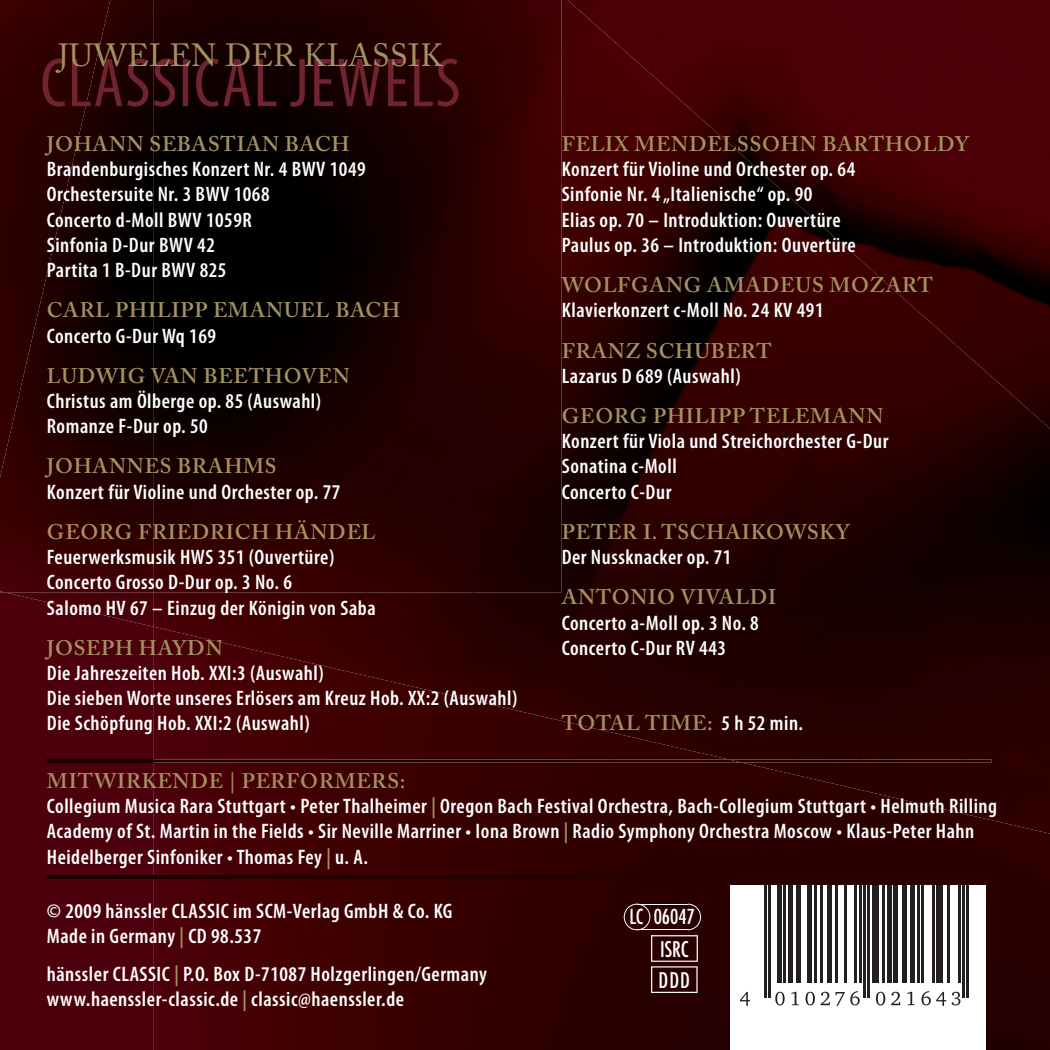
<style>
.page{position:relative;width:1050px;height:1050px;background:#fff}
.page>*{position:absolute;margin:0;border:0;box-sizing:border-box;transform-origin:0 0}
.t1{font:31.8px "Adobe Caslon Pro";letter-spacing:.015em;color:#a39161}
.t2{font:600 condensed 21px/25.2px "Myriad Pro";letter-spacing:.025em;color:#fff}
.t3{font:600 21px "Adobe Caslon Pro";letter-spacing:.04em;color:#a39161}
.t4{font:condensed 21px/31.2px "Futura LT";color:#fff}
.t5{font:condensed 20.1px "Futura LT";color:#fff}
.s1{font-family:"Myriad Pro";font-stretch:condensed;color:#fff}
.s2{color:#a39161}
</style>
<div class="page">
<div style="left:0;top:592px;width:153px;height:457px;background:#4c000b"></div>
<div style="left:810px;top:0;width:239px;height:128px;background:#4a0006"></div>
<img style="left:810px;top:128px;width:239px;height:141px">
<img style="left:989px;top:269px;width:60px;height:26px">
<div style="left:5px;top:592px;width:148px;height:34px;background:#4c000b"></div>
<img style="left:0;top:0;width:153px;height:592px">
<img style="left:63px;top:199px;width:90px;height:393px">
<img style="left:153px;top:672px;width:896px;height:377px">
<img style="left:561px;top:0;width:249px;height:300px">
<img style="left:650px;top:150px;width:339px;height:638px">
<img style="left:852px;top:295px;width:197px;height:517px">
<img style="left:448px;top:300px;width:294px;height:442px">
<img style="left:953px;top:417px;width:96px;height:417px">
<img style="left:347px;top:592px;width:127px;height:103px">
<img style="left:153px;top:592px;width:214px;height:80px">
<img style="left:153px;top:0;width:408px;height:369px">
<img style="left:465px;top:174px;width:96px;height:418px">
<img style="left:153px;top:369px;width:346px;height:223px">
<img style="left:47px;top:759px;width:681px;height:3px">
<img style="left:728px;top:759px;width:263px;height:3px">
<img style="left:47px;top:875px;width:944px;height:3px">
<svg style="left:43px;top:59px;width:415px;height:48px;background:#330a0e"></svg>
<div style="left:730px;top:884px;width:255px;height:165px;background:#fff"></div>
<hr style="left:764px;top:884px;width:2px;height:113px;background:#231f20">
<hr style="left:768px;top:884px;width:2px;height:113px;background:#231f20">
<svg style="left:740px;top:991px;width:10px;height:14px"></svg>
<hr style="left:777px;top:884px;width:4px;height:98px;background:#231f20">
<hr style="left:783px;top:884px;width:2px;height:98px;background:#231f20">
<svg style="left:775px;top:991px;width:10px;height:14px"></svg>
<hr style="left:788px;top:884px;width:4px;height:98px;background:#231f20">
<hr style="left:796px;top:884px;width:4px;height:98px;background:#231f20">
<hr style="left:807px;top:884px;width:4px;height:98px;background:#231f20">
<hr style="left:813px;top:884px;width:3px;height:98px;background:#231f20">
<hr style="left:820px;top:884px;width:2px;height:98px;background:#231f20">
<div style="left:826px;top:884px;width:5px;height:98px;background:#231f20"></div>
<hr style="left:835px;top:884px;width:2px;height:98px;background:#231f20">
<hr style="left:843px;top:884px;width:3px;height:98px;background:#231f20">
<hr style="left:854px;top:884px;width:2px;height:98px;background:#231f20">
<hr style="left:859px;top:884px;width:2px;height:98px;background:#231f20">
<svg style="left:791px;top:991px;width:69px;height:14px"></svg>
<hr style="left:863px;top:884px;width:2px;height:113px;background:#231f20">
<hr style="left:867px;top:884px;width:2px;height:113px;background:#231f20">
<div style="left:871px;top:884px;width:7px;height:98px;background:#231f20"></div>
<hr style="left:882px;top:884px;width:2px;height:98px;background:#231f20">
<div style="left:886px;top:884px;width:5px;height:98px;background:#231f20"></div>
<hr style="left:893px;top:884px;width:4px;height:98px;background:#231f20">
<hr style="left:902px;top:884px;width:4px;height:98px;background:#231f20">
<hr style="left:910px;top:884px;width:4px;height:98px;background:#231f20">
<hr style="left:917px;top:884px;width:2px;height:98px;background:#231f20">
<hr style="left:921px;top:884px;width:2px;height:98px;background:#231f20">
<hr style="left:932px;top:884px;width:2px;height:98px;background:#231f20">
<div style="left:936px;top:884px;width:6px;height:98px;background:#231f20"></div>
<hr style="left:947px;top:884px;width:2px;height:98px;background:#231f20">
<hr style="left:957px;top:884px;width:3px;height:98px;background:#231f20">
<svg style="left:876px;top:991px;width:85px;height:14px"></svg>
<hr style="left:962px;top:884px;width:2px;height:113px;background:#231f20">
<hr style="left:966px;top:884px;width:2px;height:113px;background:#231f20">
<svg style="left:623px;top:903px;width:78px;height:89px;background:#391212"></svg>
<h1 class="t1" style="left:58px;top:43px;width:386px">JUWELEN DER KLASSIK</h1>
<p class="t3" style="left:47px;top:136px;width:304px">JOHANN SEBASTIAN BACH</p>
<p class="t2" style="left:47px;top:159px;width:320px">Brandenburgisches Konzert Nr. 4 BWV 1049<br>Orchestersuite Nr. 3 BWV 1068<br>Concerto d-Moll BWV 1059R<br>Sinfonia D-Dur BWV 42<br>Partita 1 B-Dur BWV 825</p>
<p class="t3" style="left:47px;top:302px;width:354px">CARL PHILIPP EMANUEL BACH</p>
<p class="t2" style="left:47px;top:325px;width:171px">Concerto G-Dur Wq 169</p>
<p class="t3" style="left:47px;top:368px;width:304px">LUDWIG VAN BEETHOVEN</p>
<p class="t2" style="left:47px;top:390px;width:276px">Christus am Ölberge op. 85 (Auswahl)<br>Romanze F-Dur op. 50</p>
<p class="t3" style="left:47px;top:458px;width:231px">JOHANNES BRAHMS</p>
<p class="t2" style="left:47px;top:481px;width:295px">Konzert für Violine und Orchester op. 77</p>
<p class="t3" style="left:47px;top:524px;width:330px">GEORG FRIEDRICH HÄNDEL</p>
<p class="t2" style="left:47px;top:546px;width:330px">Feuerwerksmusik HWS 351 (Ouvertüre)<br>Concerto Grosso D-Dur op. 3 No. 6<br>Salomo HV 67 – Einzug der Königin von Saba</p>
<p class="t3" style="left:47px;top:639px;width:177px">JOSEPH HAYDN</p>
<p class="t2" style="left:47px;top:662px;width:472px">Die Jahreszeiten Hob. XXI:3 (Auswahl)<br>Die sieben Worte unseres Erlösers am Kreuz Hob. XX:2 (Auswahl)<br>Die Schöpfung Hob. XXI:2 (Auswahl)</p>
<p class="t3" style="left:561px;top:136px;width:409px">FELIX MENDELSSOHN BARTHOLDY</p>
<p class="t2" style="left:561px;top:159px;width:295px">Konzert für Violine und Orchester op. 64<br>Sinfonie Nr. 4 „Italienische“ op. 90<br>Elias op. 70 – Introduktion: Ouvertüre Paulus op. 36 – Introduktion: Ouvertüre</p>
<p class="t3" style="left:561px;top:277px;width:372px">WOLFGANG AMADEUS MOZART</p>
<p class="t2" style="left:561px;top:300px;width:263px">Klavierkonzert c-Moll No. 24 KV 491</p>
<p class="t3" style="left:561px;top:342px;width:211px">FRANZ SCHUBERT</p>
<p class="t2" style="left:561px;top:365px;width:180px">Lazarus D 689 (Auswahl)</p>
<p class="t3" style="left:561px;top:408px;width:323px">GEORG PHILIPP TELEMANN</p>
<p class="t2" style="left:561px;top:430px;width:328px">Konzert für Viola und Streichorchester G-Dur<br>Sonatina c-Moll<br>Concerto C-Dur</p>
<p class="t3" style="left:561px;top:524px;width:289px">PETER I. TSCHAIKOWSKY</p>
<p class="t2" style="left:561px;top:546px;width:171px">Der Nussknacker op. 71</p>
<p class="t3" style="left:561px;top:589px;width:216px">ANTONIO VIVALDI</p>
<p class="t2" style="left:561px;top:612px;width:199px">Concerto a-Moll op. 3 No. 8<br>Concerto C-Dur RV 443</p>
<p class="t3" style="left:561px;top:714px;width:243px">TOTAL TIME: <span class="s1">5 h 52 min.</span></p>
<p class="t3" style="left:47px;top:772px;width:360px">MITWIRKENDE | PERFORMERS:</p>
<p class="t2" style="left:47px;top:795px;width:951px">Collegium Musica Rara Stuttgart • Peter Thalheimer <span class="s2">|</span> Oregon Bach Festival Orchestra, Bach-Collegium Stuttgart • Helmuth Rilling<br>Academy of St. Martin in the Fields • Sir Neville Marriner • Iona Brown <span class="s2">|</span> Radio Symphony Orchestra Moscow • Klaus-Peter Hahn<br>Heidelberger Sinfoniker • Thomas Fey <span class="s2">|</span> u. A.</p>
<p class="t2" style="left:47px;top:900px;width:407px">© 2009 hänssler CLASSIC im SCM-Verlag GmbH &amp; Co. KG<br>Made in Germany <span class="s2">|</span> CD 98.537</p>
<p class="t2" style="left:47px;top:962px;width:441px">hänssler CLASSIC <span class="s2">|</span> P.O. Box D-71087 Holzgerlingen/Germany www.haenssler-classic.de <span class="s2">|</span> classic@haenssler.de</p>
<p class="t5" style="left:629px;top:907px;width:67px">LC 06047</p>
<p class="t4" style="left:658px;top:934px;width:33px">ISRC<br>DDD</p>
</div>
